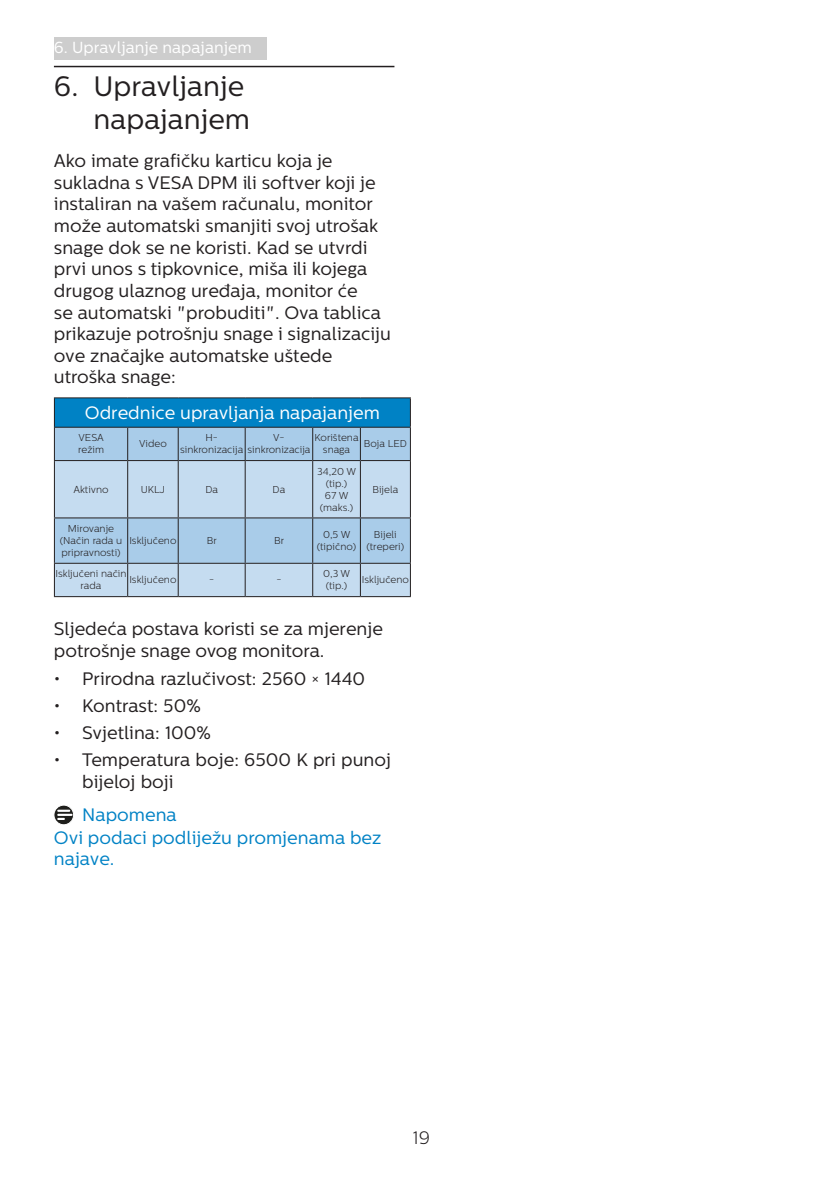
<style>
.page{position:relative;width:840px;height:1191px;background:#fff}
.page>*{position:absolute;margin:0;border:0;box-sizing:border-box;transform-origin:0 0}
.t1{font:28px/33.6px "Centrale Sans";color:#231f20;text-align:right}
.chapter-paragraph{font:18px/21.6px "Centrale Sans";color:#231f20}
.Heading_4{font:18px/21.6px "Centrale Sans";color:#231f20}
.Note_body{font:18px/21.6px "Centrale Sans";color:#0082c5}
.t2{font:18px "Centrale Sans";color:#fff}
.Heading_4_Blue{font:18px "Centrale Sans";color:#0082c5}
.t3{font:300 18px "Centrale Sans";color:#231f20}
.t4{font:16px "Centrale Sans";color:#fff}
.t5{font:300 10px/12px "Centrale Sans";color:#231f20;text-align:center}
</style>
<div class="page">
<div style="left:54px;top:37px;width:212px;height:23px;background:#cdcdcd"></div>
<hr style="left:54px;top:66px;width:340px;height:1px;background:#231f20">
<div style="left:54px;top:398px;width:356px;height:29px;background:#0082c5"></div>
<div style="left:55px;top:428px;width:354px;height:32px;background:#a9cce9"></div>
<svg style="left:55px;top:461px;width:354px;height:135px;fill:#c5dcf0"></svg>
<hr style="left:54px;top:397px;width:74px;height:1px;background:#231f20">
<svg style="left:54px;top:398px;width:1px;height:29px"></svg>
<hr style="left:128px;top:397px;width:50px;height:1px;background:#231f20">
<hr style="left:178px;top:397px;width:67px;height:1px;background:#231f20">
<hr style="left:245px;top:397px;width:67px;height:1px;background:#231f20">
<hr style="left:312px;top:397px;width:48px;height:1px;background:#231f20">
<hr style="left:360px;top:397px;width:50px;height:1px;background:#231f20">
<svg style="left:409px;top:398px;width:1px;height:29px"></svg>
<hr style="left:54px;top:427px;width:74px;height:1px;background:#231f20">
<hr style="left:54px;top:428px;width:1px;height:32px;background:#231f20">
<hr style="left:128px;top:427px;width:50px;height:1px;background:#231f20">
<hr style="left:127px;top:428px;width:1px;height:32px;background:#231f20">
<hr style="left:178px;top:427px;width:67px;height:1px;background:#231f20">
<hr style="left:178px;top:428px;width:1px;height:32px;background:#231f20">
<hr style="left:245px;top:427px;width:67px;height:1px;background:#231f20">
<hr style="left:244px;top:428px;width:1px;height:32px;background:#231f20">
<hr style="left:312px;top:427px;width:48px;height:1px;background:#231f20">
<hr style="left:312px;top:428px;width:1px;height:32px;background:#231f20">
<hr style="left:360px;top:427px;width:50px;height:1px;background:#231f20">
<hr style="left:360px;top:428px;width:1px;height:32px;background:#231f20">
<hr style="left:409px;top:428px;width:1px;height:32px;background:#231f20">
<hr style="left:54px;top:460px;width:74px;height:1px;background:#231f20">
<hr style="left:54px;top:461px;width:1px;height:56px;background:#231f20">
<hr style="left:128px;top:460px;width:50px;height:1px;background:#231f20">
<hr style="left:127px;top:461px;width:1px;height:56px;background:#231f20">
<hr style="left:178px;top:460px;width:67px;height:1px;background:#231f20">
<hr style="left:178px;top:461px;width:1px;height:56px;background:#231f20">
<hr style="left:245px;top:460px;width:67px;height:1px;background:#231f20">
<hr style="left:244px;top:461px;width:1px;height:56px;background:#231f20">
<hr style="left:312px;top:460px;width:48px;height:1px;background:#231f20">
<hr style="left:312px;top:461px;width:1px;height:56px;background:#231f20">
<hr style="left:360px;top:460px;width:50px;height:1px;background:#231f20">
<hr style="left:360px;top:461px;width:1px;height:56px;background:#231f20">
<hr style="left:409px;top:461px;width:1px;height:56px;background:#231f20">
<hr style="left:54px;top:517px;width:74px;height:1px;background:#231f20">
<hr style="left:54px;top:518px;width:1px;height:45px;background:#231f20">
<hr style="left:128px;top:517px;width:50px;height:1px;background:#231f20">
<hr style="left:127px;top:518px;width:1px;height:45px;background:#231f20">
<hr style="left:178px;top:517px;width:67px;height:1px;background:#231f20">
<hr style="left:178px;top:518px;width:1px;height:45px;background:#231f20">
<hr style="left:245px;top:517px;width:67px;height:1px;background:#231f20">
<hr style="left:244px;top:518px;width:1px;height:45px;background:#231f20">
<hr style="left:312px;top:517px;width:48px;height:1px;background:#231f20">
<hr style="left:312px;top:518px;width:1px;height:45px;background:#231f20">
<hr style="left:360px;top:517px;width:50px;height:1px;background:#231f20">
<hr style="left:360px;top:518px;width:1px;height:45px;background:#231f20">
<hr style="left:409px;top:518px;width:1px;height:45px;background:#231f20">
<hr style="left:54px;top:563px;width:74px;height:1px;background:#231f20">
<hr style="left:54px;top:564px;width:1px;height:32px;background:#231f20">
<hr style="left:128px;top:563px;width:50px;height:1px;background:#231f20">
<hr style="left:127px;top:564px;width:1px;height:32px;background:#231f20">
<hr style="left:178px;top:563px;width:67px;height:1px;background:#231f20">
<hr style="left:178px;top:564px;width:1px;height:32px;background:#231f20">
<hr style="left:245px;top:563px;width:67px;height:1px;background:#231f20">
<hr style="left:244px;top:564px;width:1px;height:32px;background:#231f20">
<hr style="left:312px;top:563px;width:48px;height:1px;background:#231f20">
<hr style="left:312px;top:564px;width:1px;height:32px;background:#231f20">
<hr style="left:360px;top:563px;width:50px;height:1px;background:#231f20">
<hr style="left:360px;top:564px;width:1px;height:32px;background:#231f20">
<hr style="left:409px;top:564px;width:1px;height:32px;background:#231f20">
<hr style="left:54px;top:596px;width:74px;height:1px;background:#231f20">
<hr style="left:128px;top:596px;width:50px;height:1px;background:#231f20">
<hr style="left:178px;top:596px;width:67px;height:1px;background:#231f20">
<hr style="left:245px;top:596px;width:67px;height:1px;background:#231f20">
<hr style="left:312px;top:596px;width:48px;height:1px;background:#231f20">
<hr style="left:360px;top:596px;width:50px;height:1px;background:#231f20">
<svg style="left:54px;top:805px;width:20px;height:19px"></svg>
<div style="left:54px;top:805px;width:20px;height:19px;border:1px solid #fff;border-radius:50%"></div>
<svg style="left:58px;top:809px;width:13px;height:11px"></svg>
<p class="t4" style="left:54px;top:38px;width:199px">6. Upravljanje napajanjem</p>
<p class="t1" style="left:54px;top:69px;width:197px">6. Upravljanje napajanjem</p>
<p class="chapter-paragraph" style="left:54px;top:150px;width:338px">Ako imate grafičku karticu koja je sukladna s VESA DPM ili softver koji je instaliran na vašem računalu, monitor može automatski smanjiti svoj utrošak snage dok se ne koristi. Kad se utvrdi prvi unos s tipkovnice, miša ili kojega drugog ulaznog uređaja, monitor će<br>se automatski "probuditi". Ova tablica prikazuje potrošnju snage i signalizaciju ove značajke automatske uštede utroška snage:</p>
<p class="t2" style="left:85px;top:402px;width:296px">Odrednice upravljanja napajanjem</p>
<p class="t5" style="left:78px;top:432px;width:27px;text-align:left">VESA režim</p>
<p class="t5" style="left:139px;top:438px;width:29px">Video</p>
<p class="t5" style="left:180px;top:432px;width:132px;text-align:left;text-indent:25px">H-<br>sinkronizacija sinkronizacija</p>
<p class="t5" style="left:273px;top:432px;width:13px">V-</p>
<p class="t5" style="left:314px;top:432px;width:46px">Korištena snaga</p>
<p class="t5" style="left:363px;top:438px;width:45px">Boja LED</p>
<p class="t5" style="left:73px;top:483px;width:37px">Aktivno</p>
<p class="t5" style="left:141px;top:483px;width:26px">UKLJ</p>
<p class="t5" style="left:205px;top:483px;width:14px">Da</p>
<p class="t5" style="left:272px;top:483px;width:14px">Da</p>
<p class="t5" style="left:317px;top:465px;width:40px">34,20 W (tip.)</p>
<p class="t5" style="left:319px;top:489px;width:35px">67 W (maks.)</p>
<p class="t5" style="left:372px;top:483px;width:27px">Bijela</p>
<p class="t5" style="left:60px;top:522px;width:64px">Mirovanje (Način rada u pripravnosti)</p>
<p class="t5" style="left:129px;top:534px;width:49px">Isključeno</p>
<p class="t5" style="left:207px;top:534px;width:11px">Br</p>
<p class="t5" style="left:274px;top:534px;width:11px">Br</p>
<p class="t5" style="left:316px;top:528px;width:41px">0,5 W (tipično)</p>
<p class="t5" style="left:366px;top:528px;width:39px">Bijeli (treperi)</p>
<p class="t5" style="left:55px;top:568px;width:72px">Isključeni način rada</p>
<p class="t5" style="left:129px;top:574px;width:49px">Isključeno</p>
<p class="t5" style="left:209px;top:574px;width:7px">-</p>
<p class="t5" style="left:276px;top:574px;width:7px">-</p>
<p class="t5" style="left:323px;top:568px;width:29px;text-align:left">0,3 W (tip.)</p>
<p class="t5" style="left:361px;top:574px;width:49px">Isključeno</p>
<p class="Heading_4" style="left:54px;top:618px;width:330px">Sljedeća postava koristi se za mjerenje potrošnje snage ovog monitora.</p>
<p class="chapter-paragraph" style="left:54px;top:668px;width:312px">• Prirodna razlučivost: 2560 × 1440</p>
<p class="chapter-paragraph" style="left:54px;top:695px;width:148px">• Kontrast: 50%</p>
<p class="chapter-paragraph" style="left:54px;top:722px;width:158px">• Svjetlina: 100%</p>
<p class="chapter-paragraph" style="left:82px;top:749px;width:310px;text-indent:-28px">• Temperatura boje: 6500 K pri punoj bijeloj boji</p>
<p class="Heading_4_Blue" style="left:82px;top:804px;width:96px">Napomena</p>
<p class="Note_body" style="left:54px;top:826px;width:329px">Ovi podaci podliježu promjenama bez najave.</p>
<p class="t3" style="left:412px;top:1127px;width:19px">19</p>
</div>
